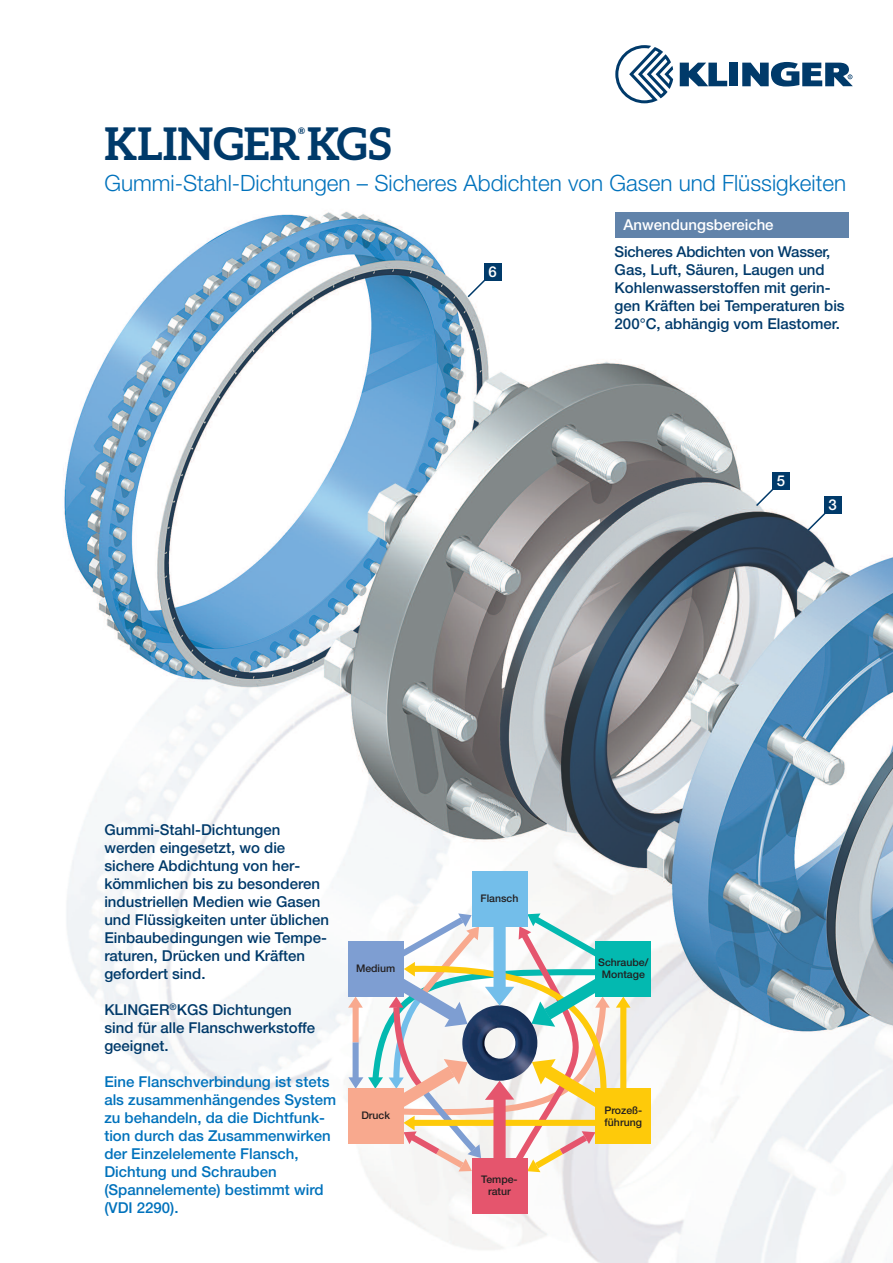
<style>
.page{position:relative;width:893px;height:1263px;background:#fff}
.page>*{position:absolute;margin:0;border:0;box-sizing:border-box;transform-origin:0 0}
.t1{font:700 45px "Aleo";color:#003a6a}
.t2{font:300 22.5px "Helvetica Neue LT Pro";color:#0072bc}
.t3{font:500 15px/18px "Helvetica Neue LT Pro";color:#003a6a}
.t4{font:500 15px/18px "Helvetica Neue LT Pro";color:#0072bc}
.t5{font:500 15px "Helvetica Neue LT Pro";color:#fff}
.t6{font:500 10.5px/12px "Helvetica Neue LT Pro";color:#231f20;text-align:center}
.t7{font:700 9px "Aleo";color:#003a6a}
</style>
<div class="page">
<div style="left:729px;top:63px;width:9px;height:23px;background:#003a6a"></div>
<svg style="left:680px;top:63px;width:47px;height:23px"></svg>
<svg style="left:742px;top:62px;width:111px;height:24px"></svg>
<svg style="left:615px;top:45px;width:58px;height:58px"></svg>
<img style="left:63px;top:211px;width:830px;height:1052px">
<div style="left:615px;top:213px;width:233px;height:25px;background:#6183aa"></div>
<div style="left:596px;top:941px;width:55px;height:55px;background:#03b9b0"></div>
<div style="left:472px;top:871px;width:55px;height:55px;background:#73beea"></div>
<div style="left:596px;top:1089px;width:55px;height:55px;background:#feca0a"></div>
<div style="left:472px;top:1158px;width:55px;height:55px;background:#e5556d"></div>
<svg style="left:348px;top:911px;width:282px;height:263px"></svg>
<div style="left:773px;top:472px;width:17px;height:17px;background:#003a6a"></div>
<svg style="left:754px;top:486px;width:22px;height:22px"></svg>
<div style="left:824px;top:497px;width:17px;height:17px;background:#003a6a"></div>
<svg style="left:806px;top:510px;width:22px;height:22px"></svg>
<div style="left:484px;top:263px;width:17px;height:17px;background:#003a6a"></div>
<svg style="left:466px;top:277px;width:22px;height:22px"></svg>
<h1 class="t1" style="left:104px;top:118px;width:289px">KLINGERKGS</h1>
<p class="t7" style="left:298px;top:126px;width:8px">®</p>
<h2 class="t2" style="left:104px;top:175px;width:743px">Gummi-Stahl-Dichtungen – Sicheres Abdichten von Gasen und Flüssigkeiten</h2>
<p class="t5" style="left:488px;top:266px;width:10px">6</p>
<p class="t5" style="left:623px;top:219px;width:152px">Anwendungsbereiche</p>
<p class="t3" style="left:615px;top:244px;width:232px">Sicheres Abdichten von Wasser,<br>Gas, Luft, Säuren, Laugen und<br>Kohlenwasserstoffen mit gerin&shy;gen Kräften bei Temperaturen bis<br>200°C, abhängig vom Elastomer.</p>
<p class="t5" style="left:777px;top:475px;width:10px">5</p>
<p class="t5" style="left:829px;top:500px;width:10px">3</p>
<p class="t3" style="left:104px;top:822px;width:226px">Gummi-Stahl-Dichtungen werden eingesetzt, wo die sichere Abdichtung von her&shy;kömmlichen bis zu besonderen industriellen Medien wie Gasen und Flüssigkeiten unter üblichen<br>Einbaubedingungen wie Tempe&shy;raturen, Drücken und Kräften gefordert sind.</p>
<p class="t3" style="left:104px;top:1002px;width:212px">KLINGER<sup>®</sup>KGS Dichtungen sind für alle Flanschwerkstoffe geeignet.</p>
<p class="t4" style="left:104px;top:1074px;width:233px">Eine Flanschverbindung ist stets als zusammenhängendes System zu behandeln, da die Dichtfunk&shy;tion durch das Zusammenwirken der Einzelelemente Flansch,<br>Dichtung und Schrauben (Spannelemente) bestimmt wird (VDI 2290).</p>
<p class="t6" style="left:356px;top:963px;width:41px">Medium</p>
<p class="t6" style="left:361px;top:1111px;width:30px">Druck</p>
<p class="t6" style="left:480px;top:893px;width:39px">Flansch</p>
<p class="t6" style="left:481px;top:1174px;width:38px">Tempe&shy;ratur</p>
<p class="t6" style="left:598px;top:957px;width:52px">Schraube/<br>Montage</p>
<p class="t6" style="left:604px;top:1105px;width:39px;text-align:left">Prozeß&shy;führung</p>
</div>
